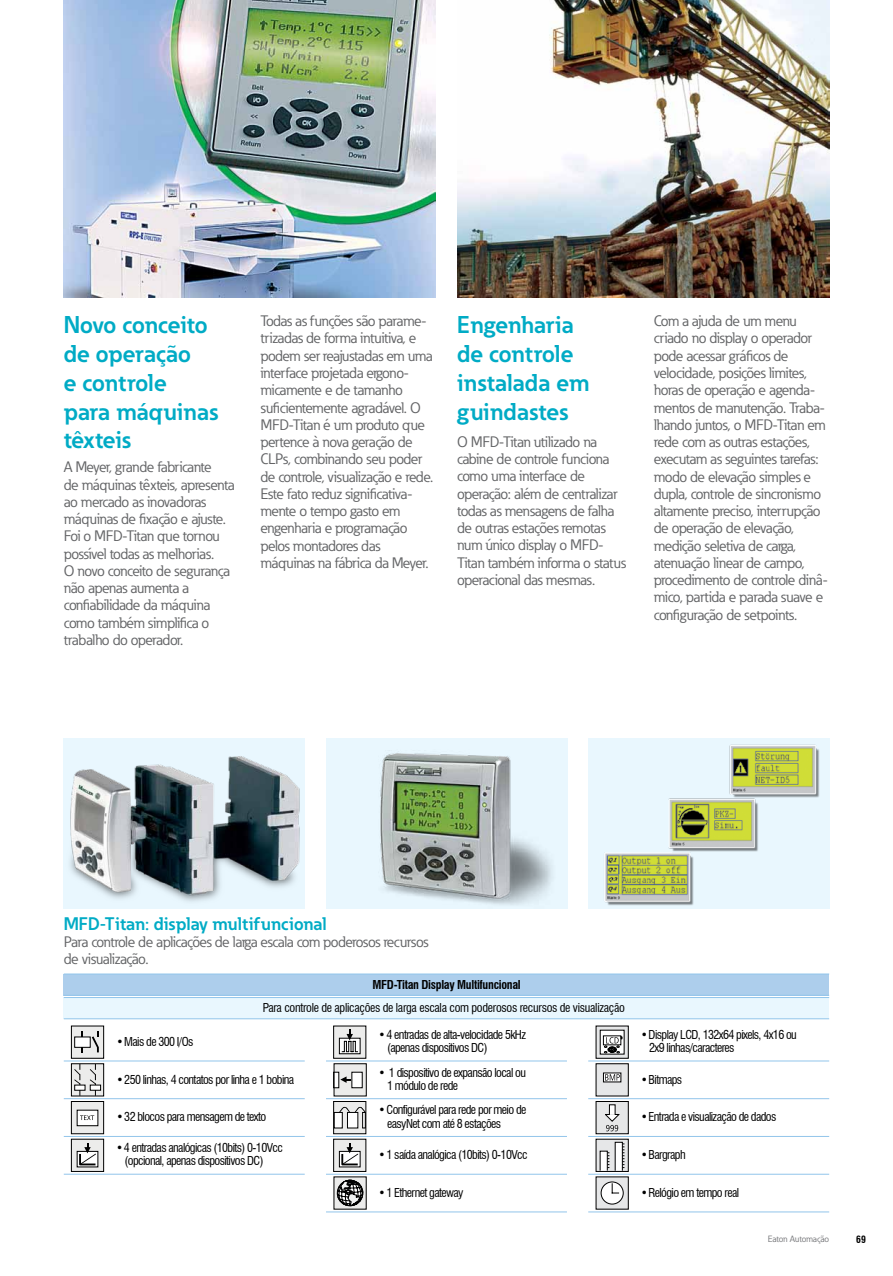
<style>
.page{position:relative;width:893px;height:1276px;background:#fff}
.page>*{position:absolute;margin:0;border:0;box-sizing:border-box;transform-origin:0 0}
.t1{font:700 24px/28.8px "Eaton";color:#00abc5}
.t2{font:700 18px "Eaton";color:#00abc5}
.t3{font:15px/17.2px "Eaton";letter-spacing:-.025em;color:#636466}
.t4{font:condensed 12px/13.5px "Swiss 721 BT";letter-spacing:-.05em;color:#000}
.t5{font:condensed 12px "Swiss 721 BT";letter-spacing:-.025em;color:#000}
.t6{font:700 condensed 12px "Swiss 721 BT";letter-spacing:-.025em;color:#000}
.t7{font:700 condensed 9.75px "Swiss 721 BT";color:#000}
.t8{font:9px "Eaton";letter-spacing:-.015em;color:#77787b}
</style>
<div class="page">
<hr style="left:0;top:0;width:1px;height:1276px;background:#ededee">
<hr style="left:64px;top:1060px;width:241px;height:1px;background:#92c5eb">
<hr style="left:64px;top:1098px;width:241px;height:1px;background:#92c5eb">
<hr style="left:64px;top:1136px;width:241px;height:1px;background:#92c5eb">
<hr style="left:64px;top:1174px;width:241px;height:1px;background:#92c5eb">
<hr style="left:326px;top:1060px;width:241px;height:1px;background:#92c5eb">
<hr style="left:326px;top:1098px;width:241px;height:1px;background:#92c5eb">
<hr style="left:326px;top:1136px;width:241px;height:1px;background:#92c5eb">
<hr style="left:326px;top:1174px;width:241px;height:1px;background:#92c5eb">
<hr style="left:326px;top:1211px;width:241px;height:1px;background:#92c5eb">
<hr style="left:588px;top:1060px;width:241px;height:1px;background:#92c5eb">
<hr style="left:588px;top:1098px;width:241px;height:1px;background:#92c5eb">
<hr style="left:588px;top:1136px;width:241px;height:1px;background:#92c5eb">
<hr style="left:588px;top:1174px;width:241px;height:1px;background:#92c5eb">
<hr style="left:588px;top:1211px;width:241px;height:1px;background:#92c5eb">
<div style="left:71px;top:1026px;width:33px;height:32px;background:#ececeb"></div>
<div style="left:75px;top:1037px;width:15px;height:10px;background:#fff"></div>
<svg style="left:92px;top:1031px;width:7px;height:21px"></svg>
<svg style="left:81px;top:1031px;width:2px;height:6px"></svg>
<div style="left:71px;top:1025px;width:33px;height:33px;border:1px solid #010101"></div>
<div style="left:71px;top:1063px;width:33px;height:33px;background:#ececeb"></div>
<svg style="left:74px;top:1065px;width:22px;height:29px"></svg>
<div style="left:91px;top:1085px;width:9px;height:5px;background:#fff"></div>
<div style="left:90px;top:1084px;width:11px;height:6px;border:1px solid #010101"></div>
<div style="left:71px;top:1063px;width:33px;height:33px;border:1px solid #010101"></div>
<svg style="left:73px;top:1140px;width:29px;height:29px"></svg>
<svg style="left:79px;top:1143px;width:17px;height:22px"></svg>
<div style="left:71px;top:1138px;width:33px;height:33px;border:1px solid #010101"></div>
<svg style="left:335px;top:1140px;width:29px;height:29px"></svg>
<div style="left:339px;top:1151px;width:21px;height:16px;border:1px solid #010101"></div>
<svg style="left:341px;top:1143px;width:17px;height:22px"></svg>
<div style="left:334px;top:1177px;width:32px;height:32px;background:#ececeb"></div>
<svg style="left:336px;top:1179px;width:28px;height:27px"></svg>
<svg style="left:334px;top:1063px;width:32px;height:33px"></svg>
<hr style="left:334px;top:1072px;width:4px;height:15px;background:#fff">
<div style="left:333px;top:1072px;width:6px;height:16px;border:1px solid #010101"></div>
<div style="left:352px;top:1072px;width:10px;height:15px;background:#fff"></div>
<svg style="left:340px;top:1076px;width:10px;height:7px"></svg>
<div style="left:334px;top:1063px;width:33px;height:33px;border:1px solid #010101"></div>
<svg style="left:335px;top:1027px;width:29px;height:29px"></svg>
<div style="left:340px;top:1038px;width:20px;height:15px;background:#fff"></div>
<div style="left:339px;top:1038px;width:21px;height:16px;border:1px solid #010101"></div>
<svg style="left:342px;top:1029px;width:16px;height:23px"></svg>
<div style="left:334px;top:1101px;width:32px;height:32px;background:#ececeb"></div>
<div style="left:334px;top:1112px;width:8px;height:15px;background:#fff"></div>
<div style="left:334px;top:1112px;width:9px;height:16px;border:1px solid #010101"></div>
<div style="left:347px;top:1112px;width:11px;height:16px;border:1px solid #010101"></div>
<svg style="left:339px;top:1107px;width:25px;height:20px"></svg>
<div style="left:362px;top:1112px;width:4px;height:16px;border:1px solid #010101"></div>
<div style="left:333px;top:1101px;width:33px;height:33px;border:1px solid #010101"></div>
<div style="left:64px;top:997px;width:765px;height:21px;background:#e9f7fe"></div>
<div style="left:64px;top:974px;width:765px;height:21px;background:#adceec"></div>
<hr style="left:64px;top:997px;width:765px;height:1px;background:#92c5eb">
<hr style="left:64px;top:1018px;width:765px;height:1px;background:#92c5eb">
<hr style="left:64px;top:973px;width:765px;height:1px;background:#92c5eb">
<hr style="left:64px;top:995px;width:765px;height:1px;background:#92c5eb">
<svg style="left:598px;top:1027px;width:29px;height:29px"></svg>
<div style="left:600px;top:1030px;width:24px;height:24px;background:#fff"></div>
<svg style="left:603px;top:1035px;width:19px;height:18px"></svg>
<svg style="left:596px;top:1063px;width:32px;height:33px"></svg>
<svg style="left:605px;top:1074px;width:15px;height:6px"></svg>
<div style="left:596px;top:1063px;width:33px;height:33px;border:1px solid #000"></div>
<div style="left:596px;top:1101px;width:32px;height:32px;background:#e6e7e8"></div>
<svg style="left:605px;top:1104px;width:14px;height:27px"></svg>
<div style="left:596px;top:1101px;width:33px;height:33px;border:1px solid #000"></div>
<svg style="left:598px;top:1140px;width:29px;height:29px"></svg>
<div style="left:615px;top:1142px;width:7px;height:28px;background:#fff"></div>
<svg style="left:622px;top:1143px;width:2px;height:25px"></svg>
<div style="left:600px;top:1151px;width:7px;height:19px;background:#fff"></div>
<svg style="left:607px;top:1152px;width:2px;height:16px"></svg>
<div style="left:596px;top:1177px;width:32px;height:32px;background:#e6e7e8"></div>
<svg style="left:601px;top:1182px;width:22px;height:22px"></svg>
<div style="left:601px;top:1181px;width:22px;height:23px;border:1px solid #000;border-radius:50%"></div>
<svg style="left:612px;top:1183px;width:7px;height:10px"></svg>
<svg style="left:73px;top:1103px;width:29px;height:29px"></svg>
<div style="left:77px;top:1110px;width:21px;height:15px;background:#fff"></div>
<div style="left:77px;top:1110px;width:21px;height:16px;border:1px solid #010101"></div>
<svg style="left:80px;top:1115px;width:14px;height:5px"></svg>
<div style="left:71px;top:1101px;width:33px;height:33px;border:1px solid #010101"></div>
<img style="left:326px;top:738px;width:242px;height:170px">
<img style="left:588px;top:738px;width:241px;height:170px">
<img style="left:64px;top:0;width:372px;height:298px">
<img style="left:457px;top:0;width:372px;height:298px">
<img style="left:64px;top:738px;width:241px;height:170px">
<h1 class="t1" style="left:64px;top:310px;width:157px">Novo conceito de operação<br>e controle para máquinas têxteis</h1>
<p class="t3" style="left:64px;top:459px;width:172px">A Meyer, grande fabricante<br>de máquinas têxteis, apresenta ao mercado as inovadoras máquinas de fixação e ajuste.<br>Foi o MFD-Titan que tornou possível todas as melhorias.<br>O novo conceito de segurança não apenas aumenta a confiabilidade da máquina como também simplifica o trabalho do operador.</p>
<p class="t3" style="left:260px;top:313px;width:174px">Todas as funções são parame&shy;trizadas de forma intuitiva, e podem ser reajustadas em uma interface projetada ergono&shy;micamente e de tamanho suficientemente agradável. O<br>MFD-Titan é um produto que pertence à nova geração de<br>CLPs, combinando seu poder de controle, visualização e rede.<br>Este fato reduz significativa&shy;mente o tempo gasto em engenharia e programação pelos montadores das máquinas na fábrica da Meyer.</p>
<p class="t3" style="left:654px;top:313px;width:175px">Com a ajuda de um menu criado no display o operador pode acessar gráficos de velocidade, posições limites, horas de operação e agenda&shy;mentos de manutenção. Traba&shy;lhando juntos, o MFD-Titan em rede com as outras estações, executam as seguintes tarefas: modo de elevação simples e dupla, controle de sincronismo altamente preciso, interrupção de operação de elevação, medição seletiva de carga, atenuação linear de campo, procedimento de controle dinâ&shy;mico, partida e parada suave e configuração de setpoints.</p>
<h1 class="t1" style="left:457px;top:310px;width:134px">Engenharia de controle instalada em guindastes</h1>
<p class="t3" style="left:457px;top:433px;width:170px">O MFD-Titan utilizado na cabine de controle funciona como uma interface de operação: além de centralizar todas as mensagens de falha de outras estações remotas num único display o MFD-<br>Titan também informa o status operacional das mesmas.</p>
<p class="t2" style="left:64px;top:912px;width:265px">MFD-Titan: display multifuncional</p>
<p class="t3" style="left:64px;top:933px;width:366px">Para controle de aplicações de larga escala com poderosos recursos de visualização.</p>
<p class="t6" style="left:372px;top:977px;width:150px">MFD-Titan Display Multifuncional</p>
<p class="t5" style="left:263px;top:1000px;width:364px">Para controle de aplicações de larga escala com poderosos recursos de visualização</p>
<p class="t4" style="left:116px;top:1035px;width:79px">• Mais de 300 I/Os</p>
<p class="t4" style="left:116px;top:1072px;width:179px">• 250 linhas, 4 contatos por linha e 1 bobina</p>
<p class="t4" style="left:116px;top:1110px;width:151px">• 32 blocos para mensagem de texto</p>
<p class="t4" style="left:125px;top:1140px;width:160px;text-indent:-9px">• 4 entradas analógicas (10bits) 0-10Vcc (opcional, apenas dispositivos DC)</p>
<p class="t4" style="left:387px;top:1027px;width:140px;text-indent:-9px">• 4 entradas de alta-velocidade 5kHz (apenas dispositivos DC)</p>
<p class="t4" style="left:649px;top:1027px;width:149px;text-indent:-9px">• Display LCD, 132x64 pixels, 4x16 ou<br>2x9 linhas/caracteres</p>
<p class="t4" style="left:641px;top:1072px;width:43px">• Bitmaps</p>
<p class="t4" style="left:641px;top:1110px;width:137px">• Entrada e visualização de dados</p>
<p class="t4" style="left:641px;top:1148px;width:46px">• Bargraph</p>
<p class="t4" style="left:641px;top:1185px;width:100px">• Relógio em tempo real</p>
<p class="t4" style="left:387px;top:1065px;width:140px;text-indent:-9px">• 1 dispositivo de expansão local ou<br>1 módulo de rede</p>
<p class="t4" style="left:387px;top:1103px;width:141px;text-indent:-9px">• Configurável para rede por meio de easyNet com até 8 estações</p>
<p class="t4" style="left:379px;top:1148px;width:150px">• 1 saída analógica (10bits) 0-10Vcc</p>
<p class="t4" style="left:379px;top:1185px;width:86px">• 1 Ethernet gateway</p>
<p class="t8" style="left:768px;top:1233px;width:63px">Eaton Automação</p>
<p class="t7" style="left:856px;top:1233px;width:11px">69</p>
</div>
